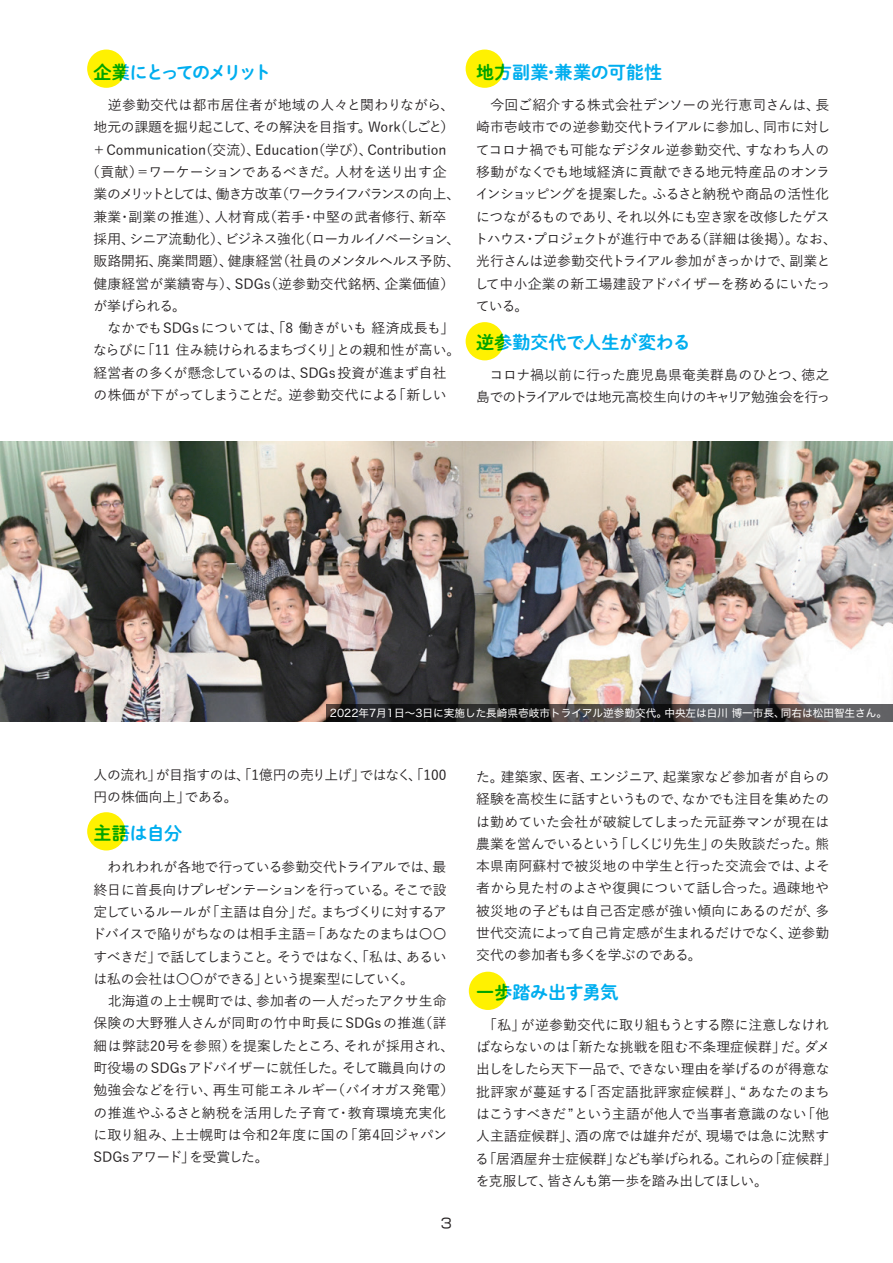
<style>
.page{position:relative;width:893px;height:1263px;background:#fff}
.page>*{position:absolute;margin:0;border:0;box-sizing:border-box;transform-origin:0 0}
.t1{font:18px "P Shuei NM Go Std N B";letter-spacing:-.01em;color:#00aeef}
.t2{font:18px "P Shuei NM Go Std N B";letter-spacing:-.13em;color:#00aeef}
.t3{font:18px "P Shuei NM Go Std N B";letter-spacing:-.03em;color:#00aeef}
.t4{font:500 13.8px/22.4px "Yu Go Pr 6 N";color:#231f20}
.t5{font:500 13.8px "Yu Go Pr 6 N";letter-spacing:-.055em;color:#231f20}
.t6{font:500 13.8px/22.4px "Yu Go Pr 6 N";letter-spacing:-.02em;color:#231f20}
.t7{font:500 13.8px/22.4px "Yu Go Pr 6 N";letter-spacing:-.035em;color:#231f20}
.t8{font:500 13.8px "Yu Go Pr 6 N";letter-spacing:-.135em;color:#231f20}
.t9{font:500 13.8px "Yu Go Pr 6 N";letter-spacing:.02em;color:#231f20}
.t10{font:13.5px "VDL Logo G Regular";color:#231f20}
.t11{font:10.65px "Hira Kaku Std N W4";color:#fff}
</style>
<div class="page">
<img style="left:0;top:442px;width:893px;height:280px">
<div style="left:87px;top:812px;width:38px;height:38px;background:#fff101;border-radius:50%"></div>
<div style="left:469px;top:972px;width:38px;height:38px;background:#fff101;border-radius:50%"></div>
<div style="left:466px;top:322px;width:38px;height:38px;background:#fff101;border-radius:50%"></div>
<div style="left:466px;top:50px;width:38px;height:38px;background:#fff101;border-radius:50%"></div>
<div style="left:87px;top:50px;width:38px;height:38px;background:#fff101;border-radius:50%"></div>
<svg style="left:326px;top:705px;width:567px;height:17px;background:#383637"></svg>
<h1 class="t2" style="left:94px;top:59px;width:179px">企業にとってのメリット</h1>
<p class="t9" style="left:94px;top:92px;width:362px">　逆参勤交代は都市居住者が地域の人々と関わりながら、</p>
<p class="t5" style="left:94px;top:114px;width:362px">地元の課題を掘り起こして、その解決を目指す。Work（しごと）</p>
<p class="t4" style="left:92px;top:137px;width:356px">＋Communication（交流）、Education（学び）、Contribution</p>
<p class="t4" style="left:86px;top:159px;width:362px">（貢献）＝ワーケーションであるべきだ。人材を送り出す企</p>
<p class="t8" style="left:94px;top:181px;width:368px">業のメリットとしては、働き方改革（ワークライフバランスの向上、</p>
<p class="t4" style="left:94px;top:204px;width:354px">兼業・副業の推進）、人材育成（若手・中堅の武者修行、新卒</p>
<p class="t5" style="left:94px;top:226px;width:368px">採用、シニア流動化）、ビジネス強化（ローカルイノベーション、</p>
<p class="t4" style="left:94px;top:248px;width:368px">販路開拓、廃業問題）、健康経営（社員のメンタルヘルス予防、</p>
<p class="t4" style="left:94px;top:271px;width:362px">健康経営が業績寄与）、SDGs（逆参勤交代銘柄、企業価値）</p>
<p class="t4" style="left:93px;top:293px;width:94px">が挙げられる。</p>
<p class="t4" style="left:94px;top:315px;width:362px">　なかでもSDGsについては、「8 働きがいも 経済成長も」</p>
<p class="t6" style="left:93px;top:337px;width:369px">ならびに「11 住み続けられるまちづくり」との親和性が高い。</p>
<p class="t4" style="left:94px;top:360px;width:354px">経営者の多くが懸念しているのは、SDGs投資が進まず自社</p>
<p class="t5" style="left:94px;top:382px;width:354px">の株価が下がってしまうことだ。逆参勤交代による「新しい</p>
<h1 class="t1" style="left:476px;top:59px;width:188px">地方副業・兼業の可能性</h1>
<p class="t4" style="left:475px;top:92px;width:364px">　今回ご紹介する株式会社デンソーの光行恵司さんは、長崎市壱岐市での逆参勤交代トライアルに参加し、同市に対してコロナ禍でも可能なデジタル逆参勤交代、すなわち人の移動がなくでも地域経済に貢献できる地元特産品のオンラインショッピングを提案した。ふるさと納税や商品の活性化につながるものであり、それ以外にも空き家を改修したゲストハウス・プロジェクトが進行中である（詳細は後掲）。なお、光行さんは逆参勤交代トライアル参加がきっかけで、副業として中小企業の新工場建設アドバイザーを務めるにいたっている。</p>
<h1 class="t1" style="left:476px;top:329px;width:216px">逆参勤交代で人生が変わる</h1>
<p class="t7" style="left:476px;top:362px;width:355px">　コロナ禍以前に行った鹿児島県奄美群島のひとつ、徳之島でのトライアルでは地元高校生向けのキャリア勉強会を行っ</p>
<p class="t11" style="left:330px;top:705px;width:559px">2022年7月1日～3日に実施した長崎県壱岐市トライアル逆参勤交代。中央左は白川 博一市長、同右は松田智生さん。</p>
<p class="t6" style="left:94px;top:762px;width:354px">人の流れ」が目指すのは、「1億円の売り上げ」ではなく、「100円の株価向上」である。</p>
<h1 class="t1" style="left:94px;top:820px;width:90px">主語は自分</h1>
<p class="t4" style="left:92px;top:854px;width:364px">　われわれが各地で行っている参勤交代トライアルでは、最終日に首長向けプレゼンテーションを行っている。そこで設定しているルールが「主語は自分」だ。まちづくりに対するアドバイスで陥りがちなのは相手主語＝「あなたのまちは〇〇すべきだ」で話してしまうこと。そうではなく、「私は、あるいは私の会社は〇〇ができる」という提案型にしていく。<br>　北海道の上士幌町では、参加者の一人だったアクサ生命保険の大野雅人さんが同町の竹中町長にSDGsの推進（詳細は弊誌20号を参照）を提案したところ、それが採用され、町役場のSDGsアドバイザーに就任した。そして職員向けの勉強会などを行い、再生可能エネルギー（バイオガス発電）の推進やふるさと納税を活用した子育て・教育環境充実化に取り組み、上士幌町は令和2年度に国の「第4回ジャパン<br>SDGsアワード」を受賞した。</p>
<p class="t10" style="left:441px;top:1214px;width:12px">3</p>
<p class="t4" style="left:476px;top:764px;width:355px;text-align:justify">た。建築家、医者、エンジニア、起業家など参加者が自らの経験を高校生に話すというもので、なかでも注目を集めたのは勤めていた会社が破綻してしまった元証券マンが現在は農業を営んでいるという「しくじり先生」の失敗談だった。熊本県南阿蘇村で被災地の中学生と行った交流会では、よそ者から見た村のよさや復興について話し合った。過疎地や被災地の子どもは自己否定感が強い傾向にあるのだが、多世代交流によって自己肯定感が生まれるだけでなく、逆参勤交代の参加者も多くを学ぶのである。</p>
<h1 class="t3" style="left:476px;top:979px;width:143px">一歩踏み出す勇気</h1>
<p class="t4" style="left:475px;top:1011px;width:363px">　「私」が逆参勤交代に取り組もうとする際に注意しなければならないのは「新たな挑戦を阻む不条理症候群」だ。ダメ出しをしたら天下一品で、できない理由を挙げるのが得意な批評家が蔓延する「否定語批評家症候群」、“あなたのまちはこうすべきだ”という主語が他人で当事者意識のない「他人主語症候群」、酒の席では雄弁だが、現場では急に沈黙する「居酒屋弁士症候群」なども挙げられる。これらの「症候群」を克服して、皆さんも第一歩を踏み出してほしい。</p>
</div>
